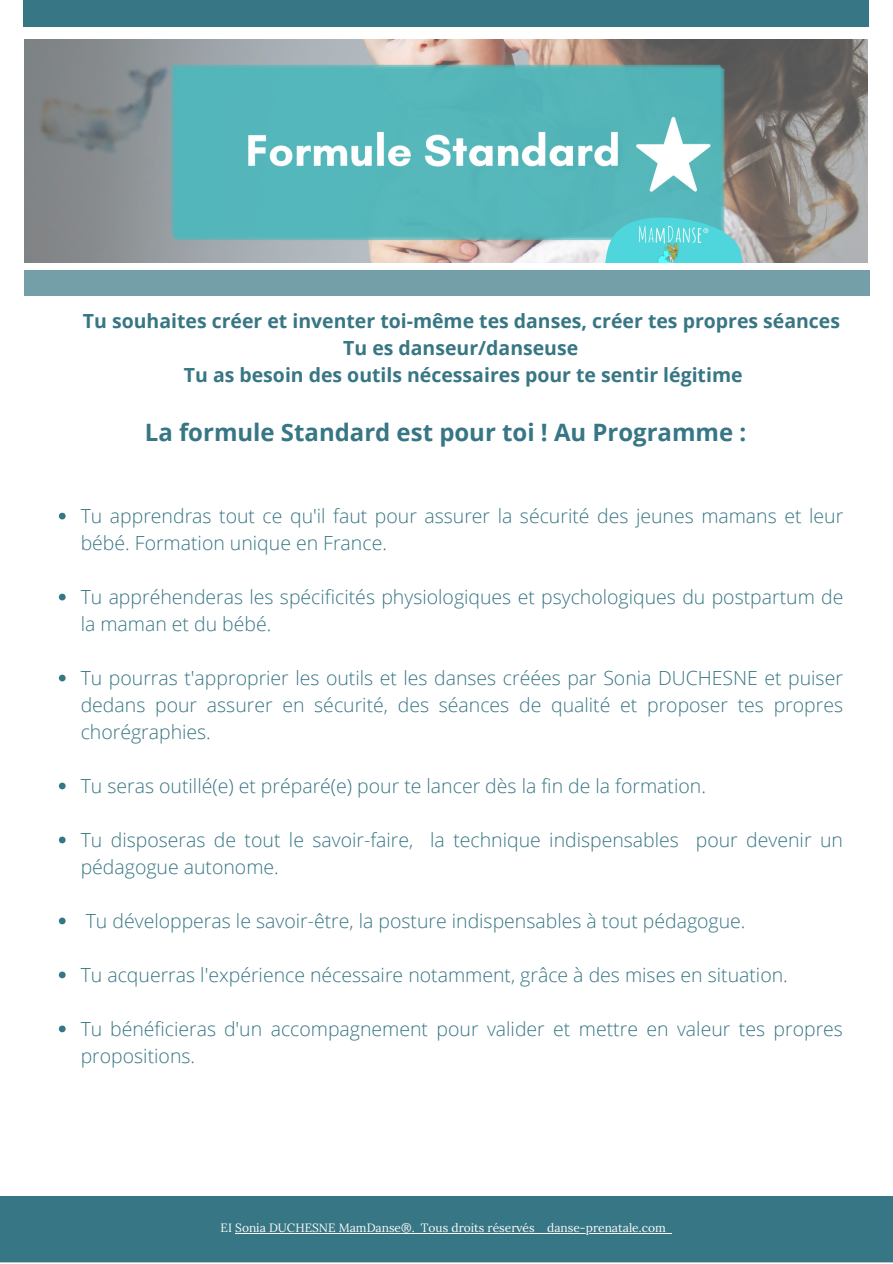
<style>
.page{position:relative;width:893px;height:1264px;background:#fff}
.page>*{position:absolute;margin:0;border:0;box-sizing:border-box;transform-origin:0 0}
.t1{font:700 24px "Open Sans";color:#377684}
.t2{font:300 19.5px/27px "Open Sans";color:#377684}
.t3{font:700 19.5px "Open Sans";color:#377684}
.t4{font:12px "Lora";color:#fcfcfc}
</style>
<div class="page">
<div style="left:23px;top:0;width:845px;height:26px;background:#377684"></div>
<img style="left:24px;top:39px;width:843px;height:224px">
<div style="left:0;top:1196px;width:892px;height:66px;background:#377684"></div>
<svg style="left:59px;top:512px;width:7px;height:7px"></svg>
<svg style="left:59px;top:593px;width:7px;height:7px"></svg>
<svg style="left:59px;top:674px;width:7px;height:7px"></svg>
<svg style="left:59px;top:782px;width:7px;height:7px"></svg>
<svg style="left:59px;top:836px;width:7px;height:7px"></svg>
<svg style="left:59px;top:917px;width:7px;height:7px"></svg>
<svg style="left:59px;top:971px;width:7px;height:7px"></svg>
<svg style="left:59px;top:1025px;width:7px;height:7px"></svg>
<hr style="left:235px;top:1232px;width:179px;height:1px;background:#fcfcfc">
<hr style="left:421px;top:1232px;width:113px;height:1px;background:#fcfcfc">
<svg style="left:534px;top:1232px;width:13px;height:1px"></svg>
<hr style="left:547px;top:1232px;width:118px;height:1px;background:#fcfcfc">
<div style="left:24px;top:271px;width:846px;height:24px;background:#749fa9"></div>
<p class="t3" style="left:83px;top:307px;width:758px">Tu souhaites créer et inventer toi-même tes danses, créer tes propres séances</p>
<p class="t3" style="left:343px;top:334px;width:236px">Tu es danseur/danseuse</p>
<p class="t3" style="left:184px;top:361px;width:560px">Tu as besoin des outils nécessaires pour te sentir légitime</p>
<p class="t1" style="left:145px;top:415px;width:603px">La formule Standard est pour toi ! Au Programme :</p>
<p class="t2" style="left:81px;top:502px;width:764px">Tu apprendras tout ce qu'il faut pour assurer la sécurité des jeunes mamans et leur bébé. Formation unique en France.</p>
<p class="t2" style="left:81px;top:582px;width:764px">Tu appréhenderas les spécificités physiologiques et psychologiques du postpartum de la maman et du bébé.</p>
<p class="t2" style="left:81px;top:663px;width:763px;text-align:justify">Tu pourras t'approprier les outils et les danses créées par Sonia DUCHESNE et puiser dedans pour assurer en sécurité, des séances de qualité et proposer tes propres chorégraphies.</p>
<p class="t2" style="left:81px;top:771px;width:626px">Tu seras outillé(e) et préparé(e) pour te lancer dès la fin de la formation.</p>
<p class="t2" style="left:81px;top:825px;width:763px">Tu disposeras de tout le savoir-faire, la technique indispensables pour devenir un pédagogue autonome.</p>
<p class="t2" style="left:86px;top:906px;width:661px">Tu développeras le savoir-être, la posture indispensables à tout pédagogue.</p>
<p class="t2" style="left:81px;top:960px;width:708px">Tu acquerras l'expérience nécessaire notamment, grâce à des mises en situation.</p>
<p class="t2" style="left:81px;top:1014px;width:763px">Tu bénéficieras d'un accompagnement pour valider et mettre en valeur tes propres propositions.</p>
<p class="t4" style="left:220px;top:1219px;width:447px">EI Sonia DUCHESNE MamDanse®. Tous droits réservés danse-prenatale.com</p>
</div>
